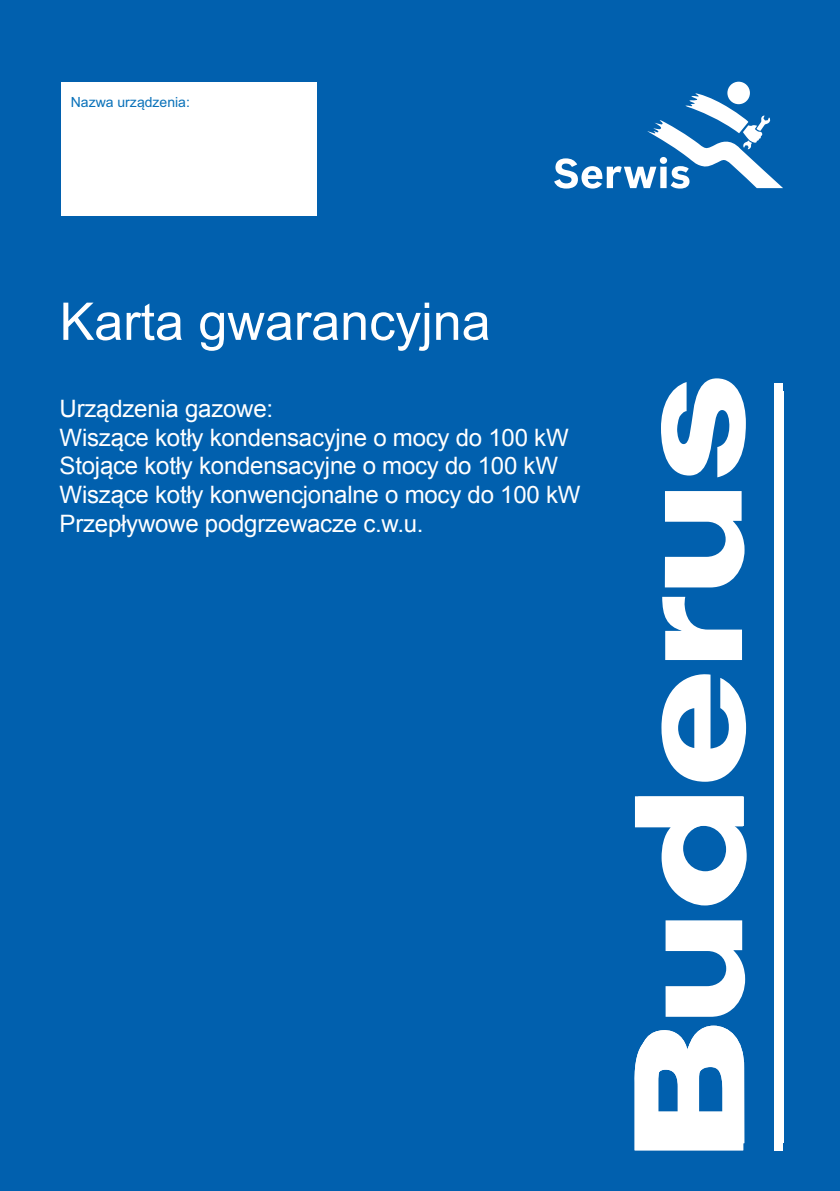
<style>
.page{position:relative;width:840px;height:1191px;background:#fff}
.page>*{position:absolute;margin:0;border:0;box-sizing:border-box;transform-origin:0 0}
.Tytulowy{font:52px "Arial";color:#fff}
.Tytulowy-2{font:24px "Arial";letter-spacing:-.01em;color:#fff}
.t1{font:14px "Arial";color:#0971b9}
</style>
<div class="page">
<div style="left:0;top:0;width:839px;height:1191px;background:#0160ae"></div>
<div style="left:727px;top:82px;width:22px;height:22px;background:#fff;border-radius:50%"></div>
<svg style="left:554px;top:92px;width:228px;height:96px"></svg>
<svg style="left:662px;top:597px;width:79px;height:63px"></svg>
<svg style="left:661px;top:378px;width:84px;height:99px"></svg>
<svg style="left:661px;top:674px;width:84px;height:107px"></svg>
<svg style="left:665px;top:920px;width:79px;height:96px"></svg>
<svg style="left:664px;top:491px;width:80px;height:96px"></svg>
<div style="left:774px;top:391px;width:8px;height:752px;background:#fff"></div>
<svg style="left:634px;top:1025px;width:110px;height:125px"></svg>
<svg style="left:635px;top:796px;width:111px;height:109px"></svg>
<div style="left:62px;top:82px;width:254px;height:133px;background:#fff"></div>
<p class="t1" style="left:71px;top:93px;width:121px">Nazwa urządzenia:</p>
<p class="Tytulowy" style="left:60px;top:287px;width:432px">Karta gwarancyjna</p>
<p class="Tytulowy-2" style="left:60px;top:392px;width:215px">Urządzenia gazowe:</p>
<p class="Tytulowy-2" style="left:60px;top:421px;width:510px">Wiszące kotły kondensacyjne o mocy do 100 kW</p>
<p class="Tytulowy-2" style="left:60px;top:450px;width:499px">Stojące kotły kondensacyjne o mocy do 100 kW</p>
<p class="Tytulowy-2" style="left:60px;top:479px;width:522px">Wiszące kotły konwencjonalne o mocy do 100 kW</p>
<p class="Tytulowy-2" style="left:60px;top:508px;width:365px">Przepływowe podgrzewacze c.w.u.</p>
</div>
